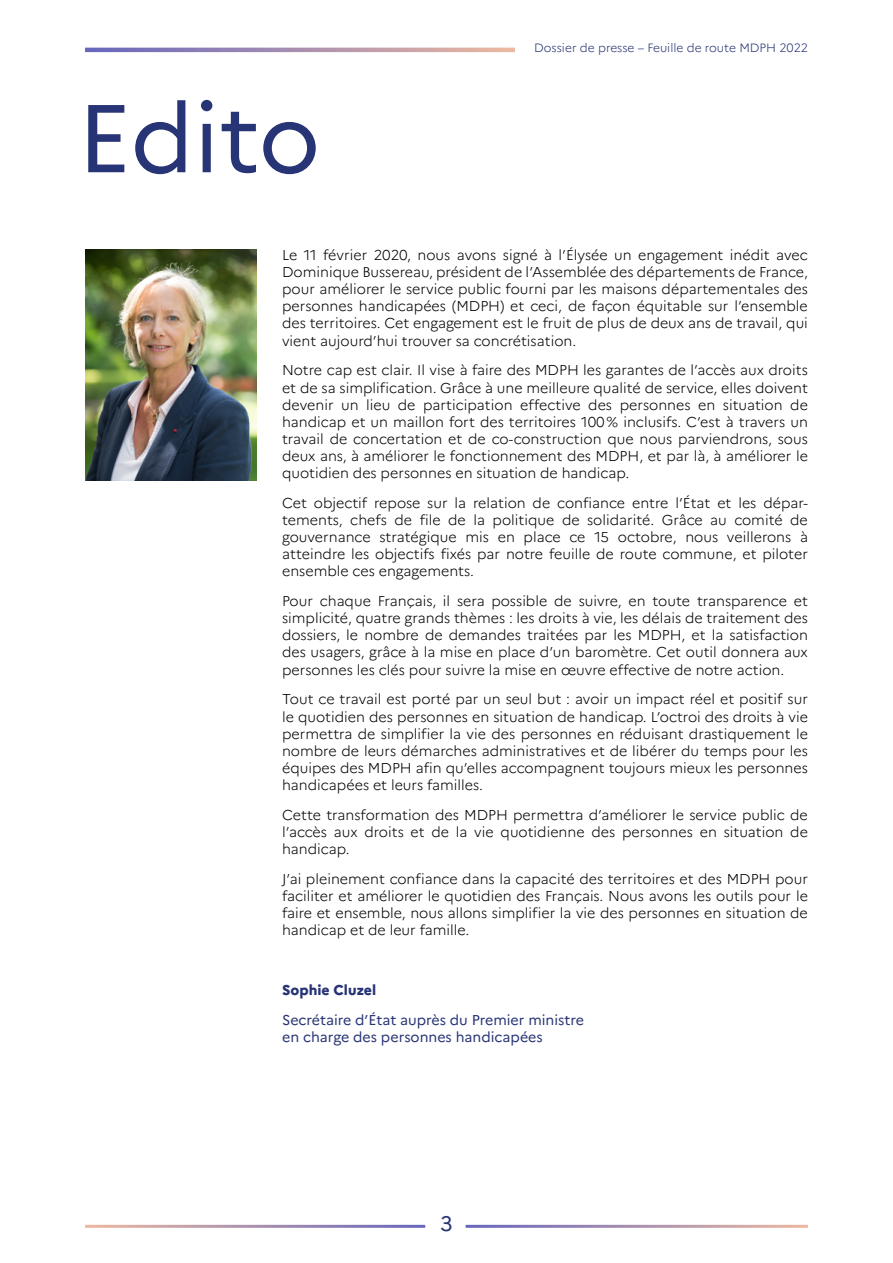
<style>
.page{position:relative;width:893px;height:1263px;background:#fff}
.page>*{position:absolute;margin:0;border:0;box-sizing:border-box;transform-origin:0 0}
.t1{font:96px "Marianne";letter-spacing:-.005em;color:#273475}
.t2{font:21px "Marianne";color:#273475}
.t3{font:300 14.25px/17.1px "Marianne";color:#000;text-align:justify}
.t4{font:14.25px/17.1px "Marianne";color:#273475}
.t5{font:800 14.25px "Marianne";color:#273475}
.t6{font:300 12px "Marianne";color:#273475}
</style>
<div class="page">
<svg style="left:85px;top:48px;width:430px;height:4px;background:#a98fae"></svg>
<img style="left:85px;top:249px;width:171px;height:231px">
<h1 class="t1" style="left:78px;top:79px;width:244px">Edito</h1>
<p class="t6" style="left:534px;top:40px;width:275px">Dossier de presse – Feuille de route MDPH 2022</p>
<p class="t3" style="left:282px;top:246px;width:527px">Le 11 février 2020, nous avons signé à l’Élysée un engagement inédit avec Dominique Bussereau, président de l’Assemblée des départements de France, pour améliorer le service public fourni par les maisons départementales des personnes handicapées (MDPH) et ceci, de façon équitable sur l’ensemble des territoires. Cet engagement est le fruit de plus de deux ans de travail, qui vient aujourd’hui trouver sa concrétisation.</p>
<p class="t3" style="left:282px;top:362px;width:527px">Notre cap est clair. Il vise à faire des MDPH les garantes de l’accès aux droits et de sa simplification. Grâce à une meilleure qualité de service, elles doivent devenir un lieu de participation effective des personnes en situation de handicap et un maillon fort des territoires 100% inclusifs. C’est à travers un travail de concertation et de co-construction que nous parviendrons, sous deux ans, à améliorer le fonctionnement des MDPH, et par là, à améliorer le quotidien des personnes en situation de handicap.</p>
<p class="t3" style="left:282px;top:494px;width:527px">Cet objectif repose sur la relation de confiance entre l’État et les dépar&shy;tements, chefs de file de la politique de solidarité. Grâce au comité de gouvernance stratégique mis en place ce 15 octobre, nous veillerons à atteindre les objectifs fixés par notre feuille de route commune, et piloter ensemble ces engagements.</p>
<p class="t3" style="left:282px;top:592px;width:527px">Pour chaque Français, il sera possible de suivre, en toute transparence et simplicité, quatre grands thèmes : les droits à vie, les délais de traitement des dossiers, le nombre de demandes traitées par les MDPH, et la satisfaction des usagers, grâce à la mise en place d’un baromètre. Cet outil donnera aux personnes les clés pour suivre la mise en œuvre effective de notre action.</p>
<p class="t3" style="left:282px;top:691px;width:527px">Tout ce travail est porté par un seul but : avoir un impact réel et positif sur le quotidien des personnes en situation de handicap. L’octroi des droits à vie permettra de simplifier la vie des personnes en réduisant drastiquement le nombre de leurs démarches administratives et de libérer du temps pour les équipes des MDPH afin qu’elles accompagnent toujours mieux les personnes handicapées et leurs familles.</p>
<p class="t3" style="left:282px;top:806px;width:527px">Cette transformation des MDPH permettra d’améliorer le service public de l’accès aux droits et de la vie quotidienne des personnes en situation de handicap.</p>
<p class="t3" style="left:282px;top:870px;width:527px">J’ai pleinement confiance dans la capacité des territoires et des MDPH pour faciliter et améliorer le quotidien des Français. Nous avons les outils pour le faire et ensemble, nous allons simplifier la vie des personnes en situation de handicap et de leur famille.</p>
<p class="t5" style="left:282px;top:981px;width:96px">Sophie Cluzel</p>
<p class="t4" style="left:282px;top:1011px;width:303px">Secrétaire d’État auprès du Premier ministre en charge des personnes handicapées</p>
<h2 class="t2" style="left:440px;top:1210px;width:14px">3</h2>
</div>
